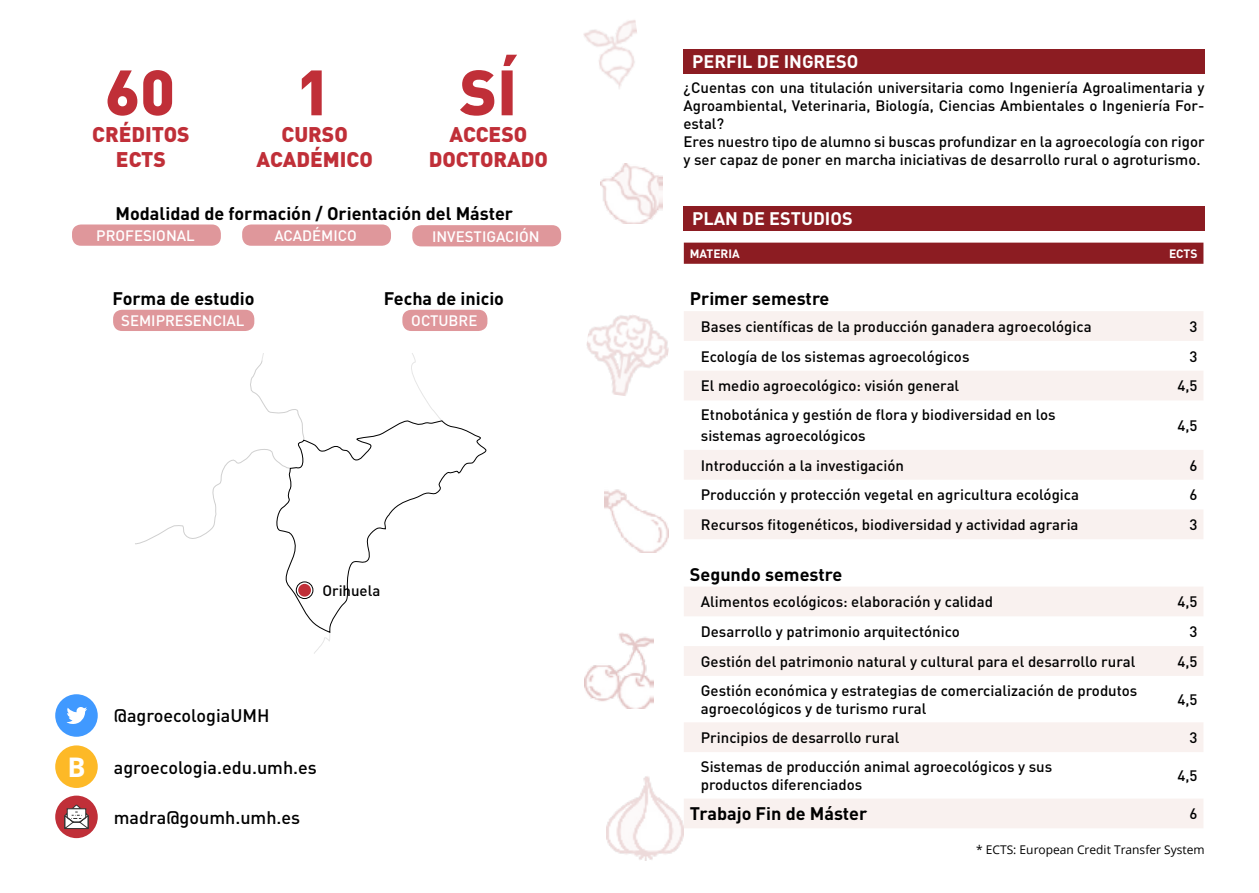
<style>
.page{position:relative;width:1259px;height:893px;background:#fff}
.page>*{position:absolute;margin:0;border:0;box-sizing:border-box;transform-origin:0 0}
.t1{font:900 63px "DIN Pro";color:#c02f38}
.t2{font:900 21px/25.2px "DIN Pro";color:#c02f38;text-align:center}
.t3{font:700 18px "DIN Pro";color:#000}
.t4{font:500 18px "DIN Pro";color:#000}
.t5{font:700 18px "DIN Pro";color:#fff}
.t6{font:500 15px/18px "DIN Pro";color:#000}
.t7{font:500 15px "DIN Pro";color:#fff}
.t8{font:12px "Open Sans";color:#000}
.t9{font:700 12px "DIN Pro";color:#fff}
.s1{font-family:"Open Sans";font-weight:700;font-size:27px;color:#fff}
</style>
<div class="page">
<img style="left:583px;top:20px;width:54px;height:69px">
<img style="left:586px;top:315px;width:83px;height:81px">
<img style="left:585px;top:633px;width:68px;height:75px">
<svg style="left:443px;top:421px;width:44px;height:57px"></svg>
<svg style="left:135px;top:353px;width:308px;height:301px"></svg>
<div style="left:298px;top:584px;width:13px;height:13px;background:#c02f38;border-radius:50%"></div>
<div style="left:296px;top:582px;width:17px;height:17px;border:1px solid #000;border-radius:50%"></div>
<div style="left:72px;top:224px;width:149px;height:22px;background:#df979b;border-radius:9px"></div>
<div style="left:242px;top:224px;width:149px;height:22px;background:#df979b;border-radius:9px"></div>
<div style="left:412px;top:225px;width:149px;height:21px;background:#df979b;border-radius:9px"></div>
<div style="left:113px;top:310px;width:141px;height:21px;background:#df979b;border-radius:9px"></div>
<div style="left:402px;top:310px;width:85px;height:21px;background:#df979b;border-radius:9px"></div>
<svg style="left:55px;top:694px;width:43px;height:43px"></svg>
<div style="left:55px;top:745px;width:43px;height:43px;background:#fdb927;border-radius:50%"></div>
<div style="left:55px;top:796px;width:43px;height:42px;background:#c02f38;border-radius:50%"></div>
<svg style="left:64px;top:804px;width:25px;height:25px"></svg>
<img style="left:600px;top:164px;width:62px;height:59px">
<img style="left:604px;top:489px;width:64px;height:64px">
<img style="left:606px;top:776px;width:78px;height:84px">
<div style="left:683px;top:49px;width:521px;height:24px;background:#8c1c22"></div>
<div style="left:684px;top:206px;width:521px;height:25px;background:#8c1c22"></div>
<div style="left:684px;top:243px;width:519px;height:21px;background:#8c1c22"></div>
<svg style="left:684px;top:311px;width:519px;height:517px"></svg>
<h1 class="t1" style="left:105px;top:50px;width:72px">60</h1>
<h2 class="t2" style="left:92px;top:121px;width:99px">CRÉDITOS<br>ECTS</h2>
<h1 class="t1" style="left:296px;top:50px;width:37px">1</h1>
<h2 class="t2" style="left:257px;top:121px;width:118px">CURSO<br>ACADÉMICO</h2>
<h1 class="t1" style="left:460px;top:50px;width:59px">SÍ</h1>
<h2 class="t2" style="left:429px;top:121px;width:121px">ACCESO<br>DOCTORADO</h2>
<p class="t3" style="left:115px;top:201px;width:399px">Modalidad de formación / Orientación del Máster</p>
<p class="t7" style="left:96px;top:225px;width:100px">PROFESIONAL</p>
<p class="t7" style="left:274px;top:225px;width:84px">ACADÉMICO</p>
<p class="t7" style="left:432px;top:226px;width:109px">INVESTIGACIÓN</p>
<p class="t3" style="left:113px;top:286px;width:143px">Forma de estudio</p>
<p class="t7" style="left:121px;top:310px;width:125px">SEMIPRESENCIAL</p>
<p class="t3" style="left:384px;top:286px;width:122px">Fecha de inicio</p>
<p class="t7" style="left:411px;top:310px;width:68px">OCTUBRE</p>
<p class="t6" style="left:322px;top:581px;width:59px">Orihuela</p>
<p class="t4" style="left:114px;top:704px;width:157px">@agroecologiaUMH</p>
<p class="t4" style="left:67px;top:755px;width:251px"><span class="s1">B</span> agroecologia.edu.umh.es</p>
<p class="t4" style="left:114px;top:805px;width:188px">madra@goumh.umh.es</p>
<p class="t5" style="left:692px;top:49px;width:168px">PERFIL DE INGRESO</p>
<p class="t6" style="left:683px;top:78px;width:523px">¿Cuentas con una titulación universitaria como Ingeniería Agroalimentaria y Agroambiental, Veterinaria, Biología, Ciencias Ambientales o Ingeniería For&shy;estal?<br>Eres nuestro tipo de alumno si buscas profundizar en la agroecología con rigor y ser capaz de poner en marcha iniciativas de desarrollo rural o agroturismo.</p>
<p class="t5" style="left:692px;top:207px;width:162px">PLAN DE ESTUDIOS</p>
<p class="t9" style="left:690px;top:245px;width:51px">MATERIA</p>
<p class="t9" style="left:1169px;top:245px;width:30px">ECTS</p>
<p class="t3" style="left:690px;top:286px;width:141px">Primer semestre</p>
<p class="t6" style="left:701px;top:317px;width:392px">Bases científicas de la producción ganadera agroecológica</p>
<p class="t6" style="left:1189px;top:317px;width:9px">3</p>
<p class="t6" style="left:701px;top:346px;width:270px">Ecología de los sistemas agroecológicos</p>
<p class="t6" style="left:1189px;top:346px;width:9px">3</p>
<p class="t6" style="left:701px;top:376px;width:260px">El medio agroecológico: visión general</p>
<p class="t6" style="left:1177px;top:376px;width:22px">4,5</p>
<p class="t6" style="left:701px;top:404px;width:356px;line-height:21px">Etnobotánica y gestión de flora y biodiversidad en los sistemas agroecológicos</p>
<p class="t6" style="left:1177px;top:416px;width:22px">4,5</p>
<p class="t6" style="left:701px;top:455px;width:205px">Introducción a la investigación</p>
<p class="t6" style="left:1189px;top:455px;width:9px">6</p>
<p class="t6" style="left:701px;top:485px;width:380px">Producción y protección vegetal en agricultura ecológica</p>
<p class="t6" style="left:1189px;top:485px;width:9px">6</p>
<p class="t6" style="left:701px;top:515px;width:379px">Recursos fitogenéticos, biodiversidad y actividad agraria</p>
<p class="t6" style="left:1189px;top:515px;width:9px">3</p>
<p class="t3" style="left:690px;top:562px;width:154px">Segundo semestre</p>
<p class="t6" style="left:701px;top:592px;width:294px">Alimentos ecológicos: elaboración y calidad</p>
<p class="t6" style="left:1177px;top:592px;width:22px">4,5</p>
<p class="t6" style="left:701px;top:622px;width:260px">Desarrollo y patrimonio arquitectónico</p>
<p class="t6" style="left:1189px;top:622px;width:9px">3</p>
<p class="t6" style="left:701px;top:652px;width:436px">Gestión del patrimonio natural y cultural para el desarrollo rural</p>
<p class="t6" style="left:1177px;top:652px;width:22px">4,5</p>
<p class="t6" style="left:701px;top:681px;width:438px">Gestión económica y estrategias de comercialización de produtos agroecológicos y de turismo rural</p>
<p class="t6" style="left:1177px;top:690px;width:22px">4,5</p>
<p class="t6" style="left:701px;top:728px;width:200px">Principios de desarrollo rural</p>
<p class="t6" style="left:1189px;top:728px;width:9px">3</p>
<p class="t6" style="left:701px;top:757px;width:353px">Sistemas de producción animal agroecológicos y sus productos diferenciados</p>
<p class="t6" style="left:1177px;top:766px;width:22px">4,5</p>
<p class="t3" style="left:690px;top:802px;width:179px">Trabajo Fin de Máster</p>
<p class="t6" style="left:1189px;top:804px;width:9px">6</p>
<p class="t8" style="left:976px;top:841px;width:230px">* ECTS: European Credit Transfer System</p>
</div>
